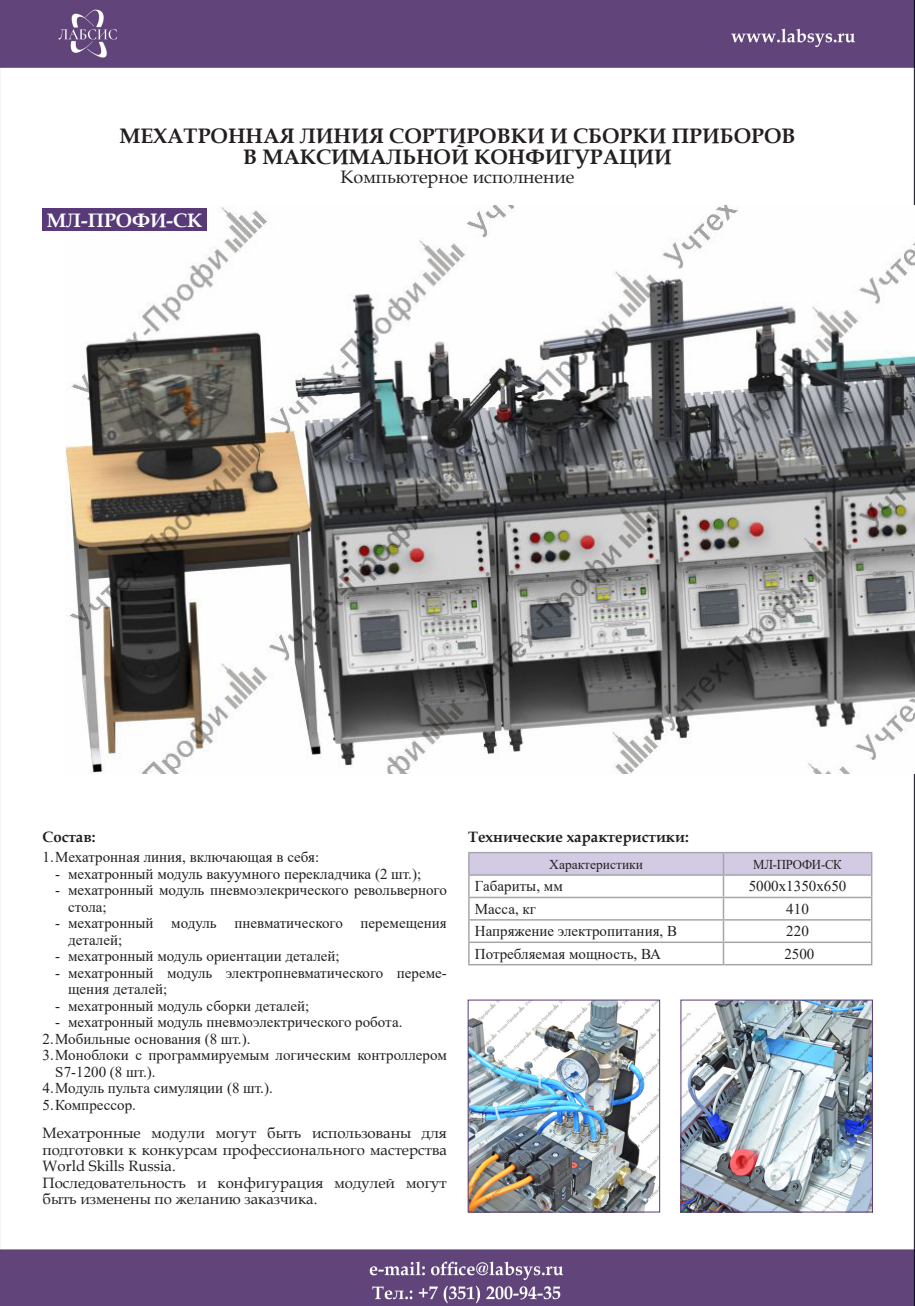
<style>
.page{position:relative;width:915px;height:1306px;background:#fff}
.page>*{position:absolute;margin:0;border:0;box-sizing:border-box;transform-origin:0 0}
.Подзаголовок_раздела{font:700 21px "Book Antiqua";color:#231f20}
.Заголовок_стенда__ко{font:700 19.5px "Book Antiqua";color:#fff}
.Подзаголовок_раздела-2{font:18px "Book Antiqua";color:#231f20}
.Основной_текст_табли{font:15px/16.5px "Times New Roman";color:#231f20}
.Подзаголовок_в_текст{font:15px/16.5px "Book Antiqua";color:#231f20;text-align:justify}
.Подзаголовок_в_текст-2{font:700 15px "Book Antiqua";color:#231f20}
.Заголовки_таблица{font:13.5px "Times New Roman";color:#231f20}
.Заголовки_таблица-2{font:13.5px "Times New Roman";letter-spacing:-.02em;color:#231f20;scale:.95 1}
</style>
<div class="page">
<img style="left:0;top:0;width:914px;height:1305px">
<img style="left:65px;top:205px;width:849px;height:568px">
<div style="left:43px;top:208px;width:163px;height:23px;background:#593a79"></div>
<hr style="left:468px;top:851px;width:255px;height:2px;background:#a8a5aa">
<hr style="left:723px;top:851px;width:149px;height:2px;background:#a8a5aa">
<hr style="left:870px;top:853px;width:2px;height:21px;background:#a8a5aa">
<hr style="left:723px;top:874px;width:149px;height:1px;background:#a8a5aa">
<hr style="left:870px;top:875px;width:2px;height:21px;background:#a8a5aa">
<hr style="left:723px;top:896px;width:149px;height:2px;background:#a8a5aa">
<hr style="left:870px;top:898px;width:2px;height:21px;background:#a8a5aa">
<hr style="left:723px;top:919px;width:149px;height:1px;background:#a8a5aa">
<hr style="left:870px;top:920px;width:2px;height:21px;background:#a8a5aa">
<svg style="left:468px;top:852px;width:403px;height:111px"></svg>
<hr style="left:723px;top:941px;width:149px;height:2px;background:#a8a5aa">
<hr style="left:722px;top:943px;width:2px;height:20px;background:#a8a5aa">
<hr style="left:870px;top:943px;width:2px;height:20px;background:#a8a5aa">
<hr style="left:468px;top:963px;width:255px;height:2px;background:#a8a5aa">
<hr style="left:723px;top:963px;width:149px;height:2px;background:#a8a5aa">
<img style="left:682px;top:1001px;width:188px;height:209px">
<div style="left:680px;top:999px;width:192px;height:213px;border:1px solid #593a79"></div>
<img style="left:469px;top:1001px;width:188px;height:209px">
<div style="left:467px;top:999px;width:192px;height:213px;border:1px solid #593a79"></div>
<p class="Подзаголовок_раздела" style="left:119px;top:121px;width:677px">МЕХАТРОННАЯ ЛИНИЯ СОРТИРОВКИ И СБОРКИ ПРИБОРОВ</p>
<p class="Подзаголовок_раздела" style="left:243px;top:142px;width:430px">В МАКСИМАЛЬНОЙ КОНФИГУРАЦИИ</p>
<p class="Заголовок_стенда__ко" style="left:47px;top:207px;width:157px">МЛ-ПРОФИ-СК</p>
<p class="Подзаголовок_раздела-2" style="left:340px;top:165px;width:235px">Компьютерное исполнение</p>
<p class="Подзаголовок_в_текст-2" style="left:43px;top:826px;width:55px">Состав:</p>
<p class="Основной_текст_табли" style="left:43px;top:848px;width:278px">1.Мехатронная линия, включающая в себя:</p>
<p class="Основной_текст_табли" style="left:55px;top:865px;width:367px">- мехатронный модуль вакуумного перекладчика (2 шт.);</p>
<p class="Основной_текст_табли" style="left:68px;top:881px;width:380px;text-indent:-13px">- мехатронный модуль пневмоэлекрического револьверного стола;</p>
<p class="Основной_текст_табли" style="left:68px;top:914px;width:380px;text-indent:-13px">- мехатронный модуль пневматического перемещения деталей;</p>
<p class="Основной_текст_табли" style="left:55px;top:947px;width:286px">- мехатронный модуль ориентации деталей;</p>
<p class="Основной_текст_табли" style="left:68px;top:964px;width:380px;text-indent:-13px">- мехатронный модуль электропневматического переме&shy;щения деталей;</p>
<p class="Основной_текст_табли" style="left:55px;top:997px;width:255px">- мехатронный модуль сборки деталей;</p>
<p class="Основной_текст_табли" style="left:55px;top:1013px;width:348px">- мехатронный модуль пневмоэлектрического робота.</p>
<p class="Основной_текст_табли" style="left:43px;top:1030px;width:209px">2.Мобильные основания (8 шт.).</p>
<p class="Основной_текст_табли" style="left:55px;top:1046px;width:393px;text-indent:-13px">3.Моноблоки с программируемым логическим контроллером<br>S7-1200 (8 шт.).</p>
<p class="Основной_текст_табли" style="left:43px;top:1079px;width:232px">4.Модуль пульта симуляции (8 шт.).</p>
<p class="Основной_текст_табли" style="left:43px;top:1096px;width:95px">5.Компрессор.</p>
<p class="Подзаголовок_в_текст" style="left:43px;top:1124px;width:405px">Мехатронные модули могут быть использованы для подготовки к конкурсам профессионального мастерства World Skills Russia.</p>
<p class="Подзаголовок_в_текст" style="left:43px;top:1173px;width:405px">Последовательность и конфигурация модулей могут быть изменены по желанию заказчика.</p>
<p class="Подзаголовок_в_текст-2" style="left:468px;top:826px;width:222px">Технические характеристики:</p>
<p class="Заголовки_таблица" style="left:549px;top:854px;width:95px">Характеристики</p>
<p class="Заголовки_таблица-2" style="left:753px;top:854px;width:95px">МЛ-ПРОФИ-СК</p>
<p class="Основной_текст_табли" style="left:474px;top:877px;width:89px">Габариты, мм</p>
<p class="Основной_текст_табли" style="left:748px;top:877px;width:99px">5000х1350х650</p>
<p class="Основной_текст_табли" style="left:474px;top:900px;width:63px">Масса, кг</p>
<p class="Основной_текст_табли" style="left:786px;top:900px;width:24px">410</p>
<p class="Основной_текст_табли" style="left:474px;top:922px;width:204px">Напряжение электропитания, В</p>
<p class="Основной_текст_табли" style="left:786px;top:922px;width:24px">220</p>
<p class="Основной_текст_табли" style="left:474px;top:944px;width:187px">Потребляемая мощность, ВА</p>
<p class="Основной_текст_табли" style="left:784px;top:944px;width:31px">2500</p>
</div>
